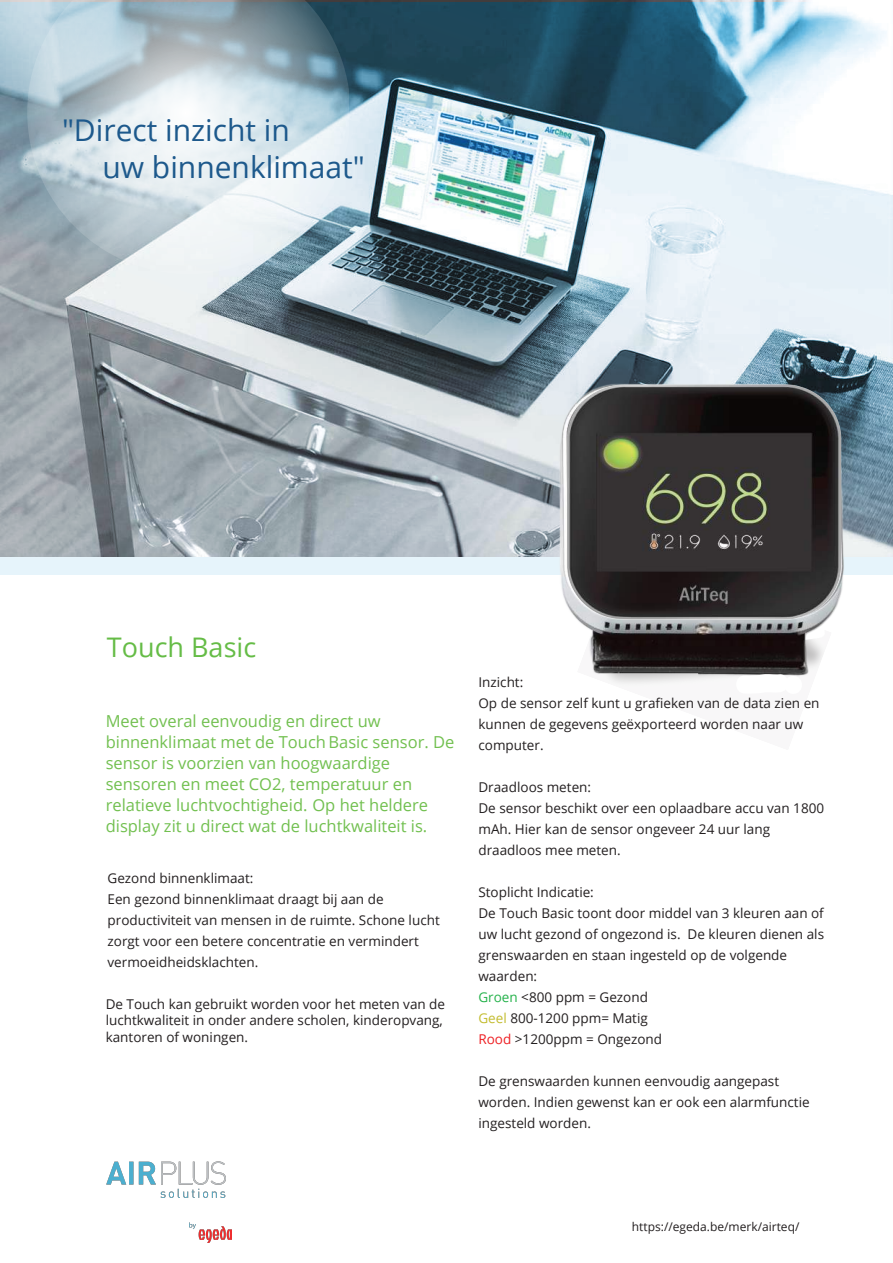
<style>
.page{position:relative;width:893px;height:1263px;background:#fff}
.page>*{position:absolute;margin:0;border:0;box-sizing:border-box;transform-origin:0 0}
.t1{font:30px/37.5px "Open Sans";color:#1d598c}
.t2{font:27px "Open Sans";color:#65bc46}
.t3{font:16.5px/21px "Open Sans";color:#72c050}
.t4{font:13.5px/21px "Open Sans";color:#231f20}
.t5{font:12px "Open Sans";color:#231f20}
.s1{color:#25b24b}
.s2{color:#c3bc2f}
.s3{color:#ee1f23}
</style>
<div class="page">
<svg style="left:0;top:2px;width:893px;height:573px;background:#a0b1ba"></svg>
<svg style="left:27px;top:0;width:322px;height:274px;background:#bcccd3"></svg>
<img style="left:542px;top:358px;width:343px;height:327px">
<img style="left:551px;top:364px;width:308px;height:278px">
<svg style="left:733px;top:673px;width:72px;height:12px"></svg>
<img style="left:106px;top:1161px;width:125px;height:81px">
<h1 class="t1" style="left:102px;top:110px;width:264px;text-indent:-40px">″Direct inzicht in<br>uw binnenklimaat″</h1>
<h2 class="t2" style="left:107px;top:628px;width:151px">Touch Basic</h2>
<p class="t3" style="left:106px;top:710px;width:350px">Meet overal eenvoudig en direct uw binnenklimaat met de Touch Basic sensor. De sensor is voorzien van hoogwaardige sensoren en meet CO2, temperatuur en relatieve luchtvochtigheid. Op het heldere display zit u direct wat de luchtkwaliteit is.</p>
<p class="t4" style="left:108px;top:867px;width:334px">Gezond binnenklimaat:<br>Een gezond binnenklimaat draagt bij aan de productiviteit van mensen in de ruimte. Schone lucht zorgt voor een betere concentratie en vermindert vermoeidheidsklachten.</p>
<p class="t4" style="left:106px;top:996px;width:341px;line-height:16.2px">De Touch kan gebruikt worden voor het meten van de luchtkwaliteit in onder andere scholen, kinderopvang, kantoren of woningen.</p>
<p class="t4" style="left:478px;top:671px;width:343px">Inzicht:<br>Op de sensor zelf kunt u grafieken van de data zien en kunnen de gegevens geëxporteerd worden naar uw computer.</p>
<p class="t4" style="left:478px;top:776px;width:347px">Draadloos meten:<br>De sensor beschikt over een oplaadbare accu van 1800 mAh. Hier kan de sensor ongeveer 24 uur lang draadloos mee meten.</p>
<p class="t4" style="left:478px;top:882px;width:347px">Stoplicht Indicatie:<br>De Touch Basic toont door middel van 3 kleuren aan of uw lucht gezond of ongezond is. De kleuren dienen als grenswaarden en staan ingesteld op de volgende waarden:<br><span class="s1">Groen</span> &lt;800 ppm = Gezond<br><span class="s2">Geel</span> 800-1200 ppm= Matig<br><span class="s3">Rood</span> &gt;1200ppm = Ongezond</p>
<p class="t4" style="left:478px;top:1071px;width:333px">De grenswaarden kunnen eenvoudig aangepast worden. Indien gewenst kan er ook een alarmfunctie ingesteld worden.</p>
<p class="t5" style="left:632px;top:1218px;width:169px">https://egeda.be/merk/airteq/</p>
</div>
